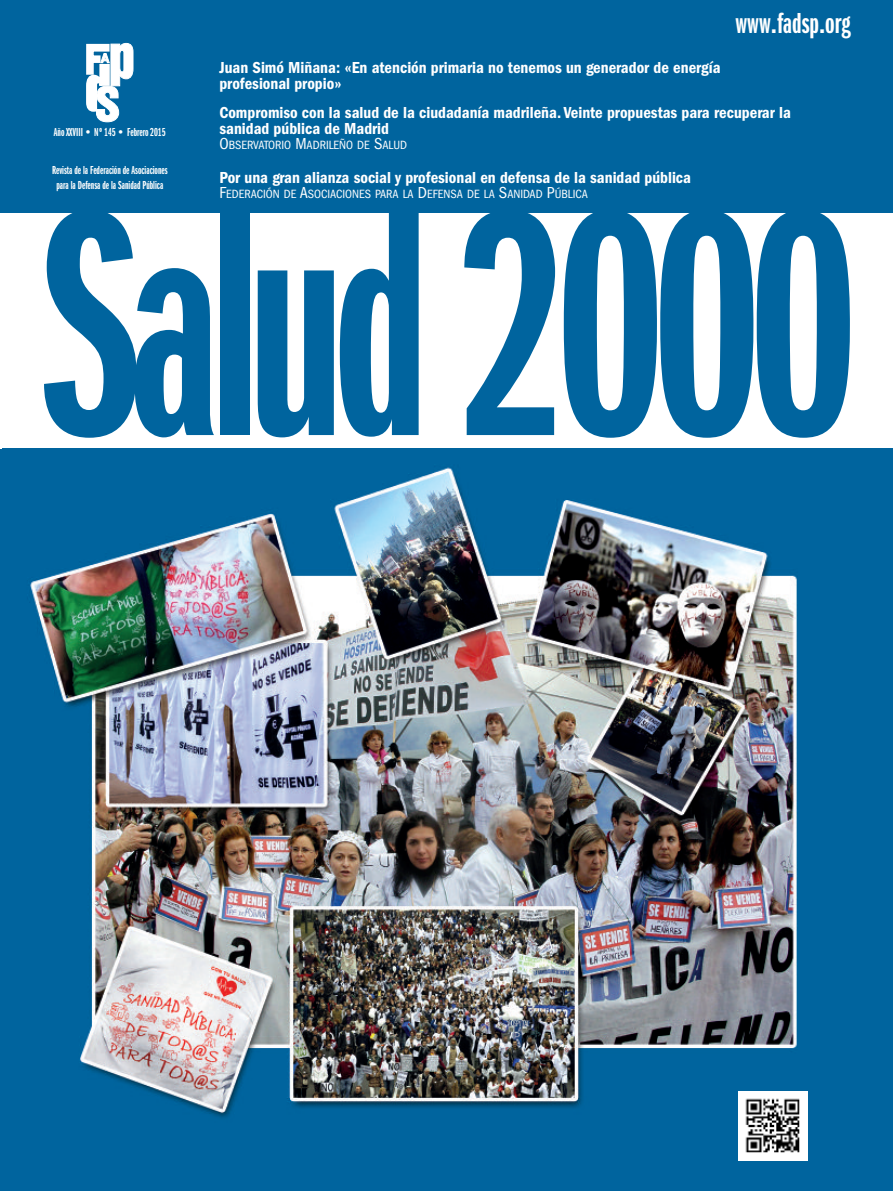
<style>
.page{position:relative;width:893px;height:1191px;background:#fff}
.page>*{position:absolute;margin:0;border:0;box-sizing:border-box;transform-origin:0 0}
.t1{font:333.75px "Franklin Gothic Demi X Cmpr";letter-spacing:-.035em;color:#00649e}
.t2{font:30px "Franklin Gothic Demi X Cmpr";color:#fff;scale:1.1 1}
.t3{font:600 condensed 16.5px/15.8px "Franklin Gothic";color:#fff}
.t4{font:condensed 12.3px "Franklin Gothic";color:#fff}
.t5{font:12px/15px "Franklin Gothic Demi X Cmpr";color:#fff;text-align:center}
.s1{font-family:"Franklin Gothic";font-weight:600}
.s2{font-size:16.5px}
</style>
<div class="page">
<div style="left:0;top:0;width:893px;height:213px;background:#00649e"></div>
<svg style="left:86px;top:43px;width:47px;height:79px"></svg>
<img style="left:2px;top:448px;width:890px;height:742px">
<img style="left:738px;top:1091px;width:70px;height:69px">
<p class="t5" style="left:54px;top:126px;width:113px">AñoXXVIII<span class="s1">•</span> Nº145<span class="s1">•</span> Febrero2015</p>
<p class="t5" style="left:52px;top:164px;width:117px">Revista de la Federación de Asociaciones para la Defensa de la Sanidad Pública</p>
<h2 class="t2" style="left:735px;top:13px;width:106px">www.fadsp.org</h2>
<p class="t3" style="left:219px;top:61px;width:503px">Juan Simó Miñana: «En atención primaria no tenemos un generador de energía profesional propio»</p>
<p class="t3" style="left:219px;top:106px;width:573px">Compromiso con la salud de la ciudadanía madrileña. Veinte propuestas para recuperar la sanidad pública de Madrid</p>
<p class="t4" style="left:219px;top:141px;width:189px"><span class="s2">O</span>BSERVATORIO <span class="s2">M</span>ADRILEÑO DE <span class="s2">S</span>ALUD</p>
<p class="t3" style="left:219px;top:171px;width:473px">Por una gran alianza social y profesional en defensa de la sanidad pública</p>
<p class="t4" style="left:219px;top:190px;width:370px"><span class="s2">F</span>EDERACIÓN DE <span class="s2">A</span>SOCIACIONES PARA LA <span class="s2">D</span>EFENSA DE LA <span class="s2">S</span>ANIDAD <span class="s2">P</span>ÚBLICA</p>
<h1 class="t1" style="left:39px;top:212px;width:820px">Salud2000</h1>
</div>
